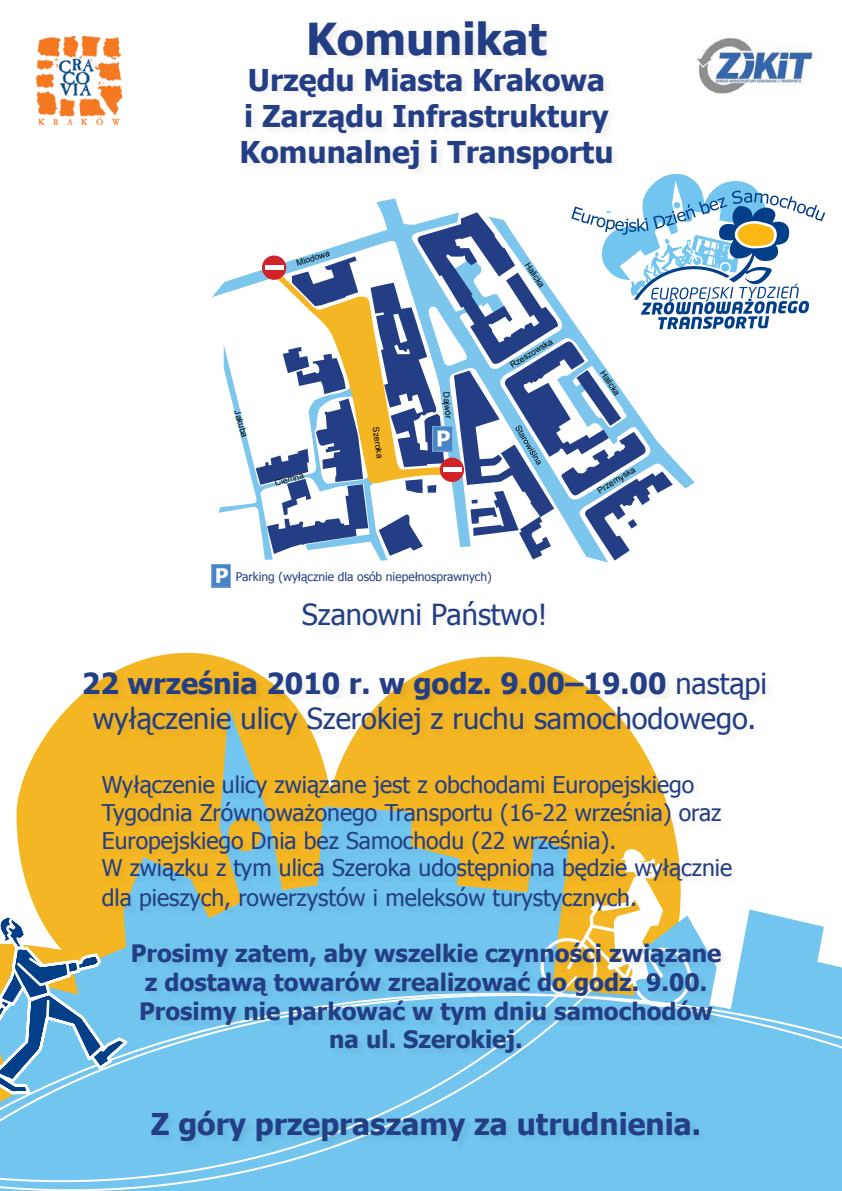
<style>
.page{position:relative;width:842px;height:1191px;background:#fff}
.page>*{position:absolute;margin:0;border:0;box-sizing:border-box;transform-origin:0 0}
.t1{font:700 44px "Tahoma";color:#233e84}
.t2{font:700 30px/36px "Tahoma";color:#233e84}
.t3{font:29px/34.8px "Tahoma";color:#233e84;text-align:center}
.t4{font:700 24px/28.8px "Tahoma";color:#233e84;text-align:center}
.t5{font:23px/27.6px "Tahoma";color:#233e84}
.t6{font:12px "Tahoma";color:#233e84}
.t7{font:8.6px "Arial";color:#000}
.s1{font-weight:700}
</style>
<div class="page">
<svg style="left:68px;top:694px;width:588px;height:80px;background:#f5c144"></svg>
<svg style="left:16px;top:707px;width:575px;height:233px;background:#d8bf61"></svg>
<svg style="left:734px;top:909px;width:108px;height:80px"></svg>
<div style="left:0;top:992px;width:842px;height:199px;background:#71c5ef"></div>
<svg style="left:540px;top:921px;width:161px;height:19px"></svg>
<svg style="left:0;top:912px;width:130px;height:270px;background:#87bac9"></svg>
<svg style="left:219px;top:173px;width:606px;height:387px"></svg>
<img style="left:432px;top:427px;width:20px;height:25px">
<img style="left:697px;top:38px;width:117px;height:56px">
<img style="left:36px;top:36px;width:86px;height:88px">
<img style="left:212px;top:564px;width:19px;height:23px">
<div style="left:239px;top:19px;width:383px;height:160px;background:#fdfdfd"></div>
<div style="left:100px;top:774px;width:642px;height:147px;background:#000;opacity:.07"></div>
<div style="left:82px;top:598px;width:694px;height:147px;background:#000;opacity:.07"></div>
<div style="left:130px;top:940px;width:601px;height:211px;background:#000;opacity:.07"></div>
<h1 class="t1" style="left:306px;top:8px;width:242px">Komunikat</h1>
<h2 class="t2" style="left:239px;top:60px;width:376px">Urzędu Miasta Krakowa<br>i Zarządu Infrastruktury<br>Komunalnej i Transportu</h2>
<p class="t7" style="left:295px;top:257px;width:36px;rotate:-16deg">Miodowa</p>
<p class="t7" style="left:243px;top:409px;width:29px;rotate:74deg">Jakuba</p>
<p class="t7" style="left:274px;top:478px;width:31px;rotate:-16deg">Ciemna</p>
<p class="t7" style="left:381px;top:426px;width:33px;rotate:82deg">Szeroka</p>
<p class="t7" style="left:452px;top:391px;width:28px;rotate:84deg">Dajwór</p>
<p class="t7" style="left:532px;top:260px;width:30px;rotate:57deg">Halicka</p>
<p class="t7" style="left:508px;top:361px;width:50px;rotate:-31deg">Rzeszowska</p>
<p class="t6" style="left:236px;top:568px;width:257px">Parking (wyłącznie dla osób niepełnosprawnych)</p>
<p class="t3" style="left:302px;top:595px;width:247px">Szanowni Państwo!</p>
<p class="t7" style="left:607px;top:368px;width:30px;rotate:57deg">Halicka</p>
<p class="t7" style="left:595px;top:486px;width:44px;rotate:-32deg">Przemyska</p>
<p class="t3" style="left:82px;top:665px;width:687px"><span class="s1">22 września 2010 r. w godz. 9.00–19.00</span> nastąpi wyłączenie ulicy Szerokiej z ruchu samochodowego.</p>
<p class="t5" style="left:102px;top:770px;width:632px">Wyłączenie ulicy związane jest z obchodami Europejskiego Tygodnia Zrównoważonego Transportu (16-22 września) oraz Europejskiego Dnia bez Samochodu (22 września).<br>W związku z tym ulica Szeroka udostępniona będzie wyłącznie</p>
<p class="t5" style="left:102px;top:883px;width:537px">dla pieszych, rowerzystów i meleksów turystycznych.</p>
<p class="t4" style="left:131px;top:937px;width:592px">Prosimy zatem, aby wszelkie czynności związane z dostawą towarów zrealizować do godz. 9.00.<br>Prosimy nie parkować w tym dniu samochodów na ul. Szerokiej.</p>
<h2 class="t2" style="left:151px;top:1104px;width:552px">Z góry przepraszamy za utrudnienia.</h2>
</div>
